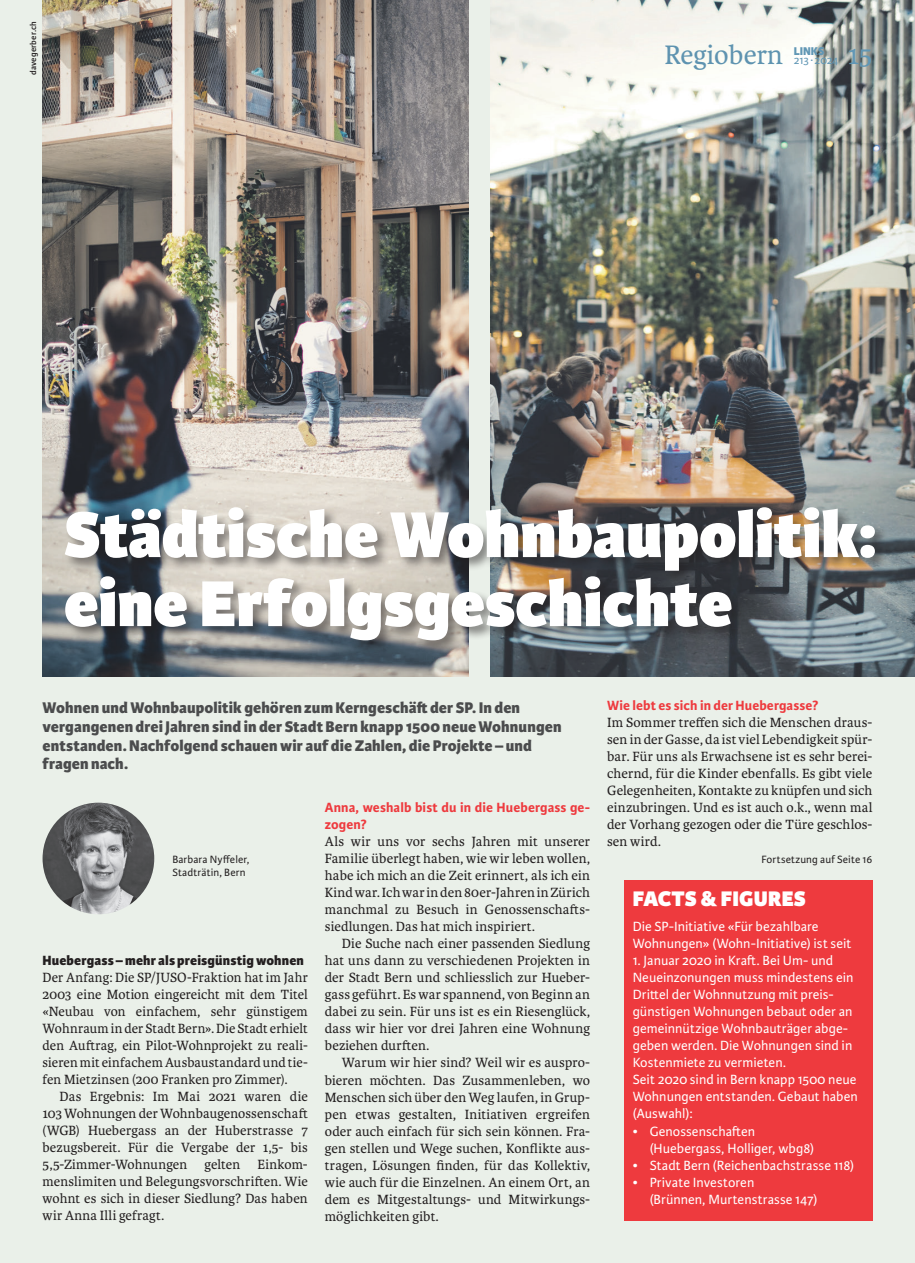
<style>
.page{position:relative;width:915px;height:1263px;background:#fff}
.page>*{position:absolute;margin:0;border:0;box-sizing:border-box;transform-origin:0 0}
.t1{font:800 69px/69px "Karmina Sans";color:#fff}
.t2{font:28.5px "Karmina";color:#5e93b0}
.t3{font:28.5px "Karmina";color:#6197b5}
.t4{font:800 22.5px "Karmina Sans";letter-spacing:.005em;color:#fff}
.t5{font:800 16.5px/18.8px "Karmina Sans";letter-spacing:.005em;color:#4b4c4d}
.t6{font:14.25px/17px "Karmina";letter-spacing:.01em;color:#231f20;text-align:justify}
.t7{font:14.25px/17px "Karmina Sans";letter-spacing:.005em;color:#fff}
.t8{font:700 14.25px/17px "Karmina Sans";letter-spacing:.01em;color:#ee3a3e}
.t9{font:800 14.25px "Karmina Sans";letter-spacing:.01em;color:#231f20}
.t10{font:12px "Karmina Sans";letter-spacing:-.02em;color:#6197b5}
.t11{font:800 12px "Karmina Sans";color:#6197b5}
.t12{font:11.25px/12.8px "Karmina Sans";letter-spacing:.015em;color:#231f20}
.t13{font:600 9px "Karmina Sans";letter-spacing:.025em;color:#231f20}
</style>
<div class="page">
<div style="left:0;top:0;width:914px;height:1263px;background:#eaf0e9"></div>
<img style="left:490px;top:0;width:424px;height:676px">
<img style="left:43px;top:0;width:425px;height:676px">
<div style="left:64px;top:505px;width:824px;height:150px;background:#231f20;opacity:.5"></div>
<img style="left:43px;top:803px;width:111px;height:111px;border-radius:56px">
<div style="left:624px;top:880px;width:248px;height:340px;background:#ee3a3e"></div>
<p class="t13" style="left:28px;top:75px;width:55px;rotate:-90deg">davegerber.ch</p>
<h2 class="t2" style="left:664px;top:39px;width:120px">Regiobern</h2>
<p class="t11" style="left:793px;top:44px;width:32px">LINKS</p>
<p class="t10" style="left:793px;top:53px;width:46px">213 ∙ 2024</p>
<h2 class="t3" style="left:847px;top:39px;width:26px">15</h2>
<h1 class="t1" style="left:64px;top:503px;width:813px">Städtische Wohnbaupolitik: eine Erfolgsgeschichte</h1>
<p class="t5" style="left:43px;top:699px;width:520px">Wohnen und Wohnbaupolitik gehören zum Kerngeschäft der SP. In den vergangenen drei Jahren sind in der Stadt Bern knapp 1500 neue Wohnungen entstanden. Nachfolgend schauen wir auf die Zahlen, die Projekte – und fragen nach.</p>
<p class="t8" style="left:325px;top:799px;width:267px">Anna, weshalb bist du in die Huebergass ge&shy;zogen?</p>
<p class="t6" style="left:325px;top:833px;width:267px">Als wir uns vor sechs Jahren mit unserer Familie überlegt haben, wie wir leben wollen, habe ich mich an die Zeit erinnert, als ich ein Kind war. Ich war in den 80er-Jahren in Zürich manchmal zu Besuch in Genossenschafts&shy;siedlungen. Das hat mich inspiriert.</p>
<p class="t6" style="left:325px;top:935px;width:267px;text-indent:17px">Die Suche nach einer passenden Siedlung hat uns dann zu verschiedenen Projekten in der Stadt Bern und schliesslich zur Hueber&shy;gass geführt. Es war spannend, von Beginn an dabei zu sein. Für uns ist es ein Riesenglück, dass wir hier vor drei Jahren eine Wohnung beziehen durften.</p>
<p class="t6" style="left:325px;top:1054px;width:267px;text-indent:17px">Warum wir hier sind? Weil wir es auspro&shy;bieren möchten. Das Zusammenleben, wo Menschen sich über den Weg laufen, in Grup&shy;pen etwas gestalten, Initiativen ergreifen oder auch einfach für sich sein können. Fra&shy;gen stellen und Wege suchen, Konflikte aus&shy;tragen, Lösungen finden, für das Kollektiv, wie auch für die Einzelnen. An einem Ort, an dem es Mitgestaltungs- und Mitwirkungs&shy;möglichkeiten gibt.</p>
<p class="t12" style="left:172px;top:853px;width:79px">Barbara Nyffeler,<br>Stadträtin, Bern</p>
<p class="t9" style="left:43px;top:952px;width:263px">Huebergass – mehr als preisgünstig wohnen</p>
<p class="t6" style="left:43px;top:969px;width:267px">Der Anfang: Die SP/JUSO-Fraktion hat im Jahr 2003 eine Motion eingereicht mit dem Titel «Neubau von einfachem, sehr günstigem Wohnraum in der Stadt Bern». Die Stadt erhielt den Auftrag, ein Pilot-Wohnprojekt zu reali&shy;sieren mit einfachem Ausbaustandard und tie&shy;fen Mietzinsen (200 Franken pro Zimmer).</p>
<p class="t6" style="left:43px;top:1088px;width:267px;text-indent:17px">Das Ergebnis: Im Mai 2021 waren die 103 Wohnungen der Wohnbaugenossenschaft (WGB) Huebergass an der Huberstrasse 7 bezugsbereit. Für die Vergabe der 1,5- bis 5,5-Zimmer-Wohnungen gelten Einkom&shy;menslimiten und Belegungsvorschriften. Wie wohnt es sich in dieser Siedlung? Das haben wir Anna Illi gefragt.</p>
<p class="t8" style="left:607px;top:697px;width:213px">Wie lebt es sich in der Huebergasse?</p>
<p class="t6" style="left:607px;top:714px;width:267px">Im Sommer treffen sich die Menschen draus&shy;sen in der Gasse, da ist viel Lebendigkeit spür&shy;bar. Für uns als Erwachsene ist es sehr berei&shy;chernd, für die Kinder ebenfalls. Es gibt viele Gelegenheiten, Kontakte zu knüpfen und sich einzubringen. Und es ist auch o.k., wenn mal der Vorhang gezogen oder die Türe geschlos&shy;sen wird.</p>
<p class="t12" style="left:761px;top:853px;width:112px">Fortsetzung auf Seite 16</p>
<h3 class="t4" style="left:632px;top:885px;width:175px">FACTS &amp; FIGURES</h3>
<p class="t7" style="left:632px;top:918px;width:220px">Die SP-Initiative «Für bezahlbare<br>Wohnungen» (Wohn-Initiative) ist seit</p>
<p class="t7" style="left:632px;top:952px;width:227px">1. Januar 2020 in Kraft. Bei Um- und<br>Neueinzonungen muss mindestens ein<br>Drittel der Wohnnutzung mit preis&shy;günstigen Wohnungen bebaut oder an gemeinnützige Wohnbauträger abge&shy;geben werden. Die Wohnungen sind in<br>Kostenmiete zu vermieten.<br>Seit 2020 sind in Bern knapp 1500 neue<br>Wohnungen entstanden. Gebaut haben (Auswahl):</p>
<p class="t7" style="left:649px;top:1123px;width:166px;text-indent:-17px">• Genossenschaften (Huebergass, Holliger, wbg8)</p>
<p class="t7" style="left:632px;top:1157px;width:223px">• Stadt Bern (Reichenbachstrasse 118)</p>
<p class="t7" style="left:649px;top:1174px;width:169px;text-indent:-17px">• Private Investoren<br>(Brünnen, Murtenstrasse 147)</p>
</div>
